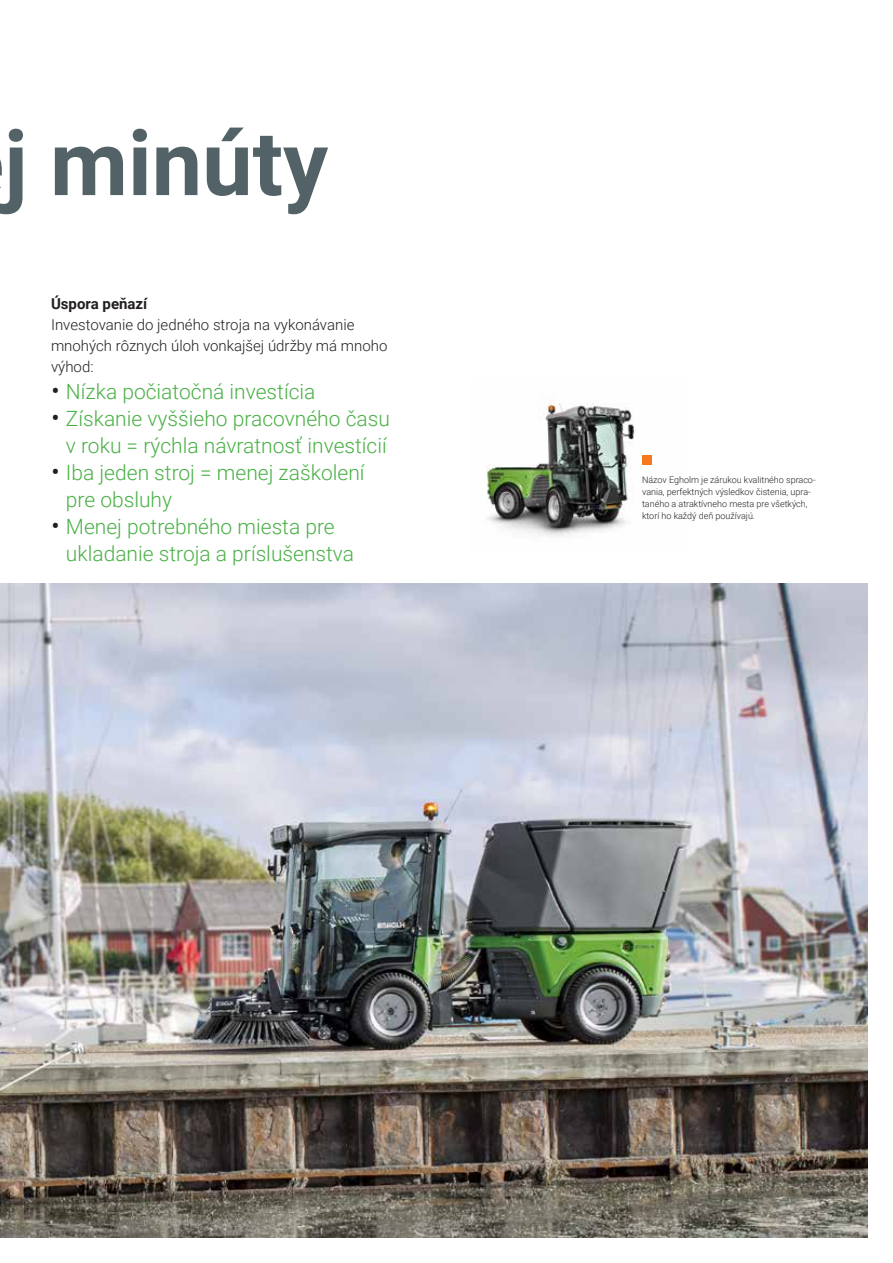
<style>
.page{position:relative;width:893px;height:1263px;background:#fff}
.page>*{position:absolute;margin:0;border:0;box-sizing:border-box;transform-origin:0 0}
.t1{font:700 90px "Roboto";color:#526267}
.t2{font:300 21px/27px "Roboto";color:#49b045}
.t3{font:300 15px/21px "Roboto";color:#231f20}
.t4{font:700 15px "Roboto";color:#231f20}
.t5{font:300 9px/12px "Roboto";color:#231f20}
.s1{font-size:27px;color:#231f20}
</style>
<div class="page">
<img style="left:0;top:584px;width:867px;height:653px">
<img style="left:486px;top:402px;width:149px;height:134px">
<div style="left:642px;top:455px;width:10px;height:10px;background:#f47921"></div>
<h1 class="t1" style="left:4px;top:100px;width:326px">j minúty</h1>
<p class="t4" style="left:51px;top:293px;width:98px">Úspora peňazí</p>
<p class="t3" style="left:51px;top:314px;width:338px">Investovanie do jedného stroja na vykonávanie mnohých rôznych úloh vonkajšej údržby má mnoho výhod:</p>
<p class="t2" style="left:51px;top:377px;width:266px"><span class="s1">•</span> Nízka počiatočná investícia</p>
<p class="t2" style="left:51px;top:404px;width:340px;text-align:center"><span class="s1">•</span> Získanie vyššieho pracovného času v roku = rýchla návratnosť investícií</p>
<p class="t2" style="left:66px;top:458px;width:300px;text-indent:-15px"><span class="s1">•</span> Iba jeden stroj = menej zaškolení pre obsluhy</p>
<p class="t2" style="left:66px;top:512px;width:290px;text-indent:-15px"><span class="s1">•</span> Menej potrebného miesta pre ukladanie stroja a príslušenstva</p>
<p class="t5" style="left:642px;top:473px;width:175px">Názov Egholm je zárukou kvalitného spraco&shy;vania, perfektných výsledkov čistenia, upra&shy;taného a atraktívneho mesta pre všetkých, ktorí ho každý deň používajú.</p>
</div>
